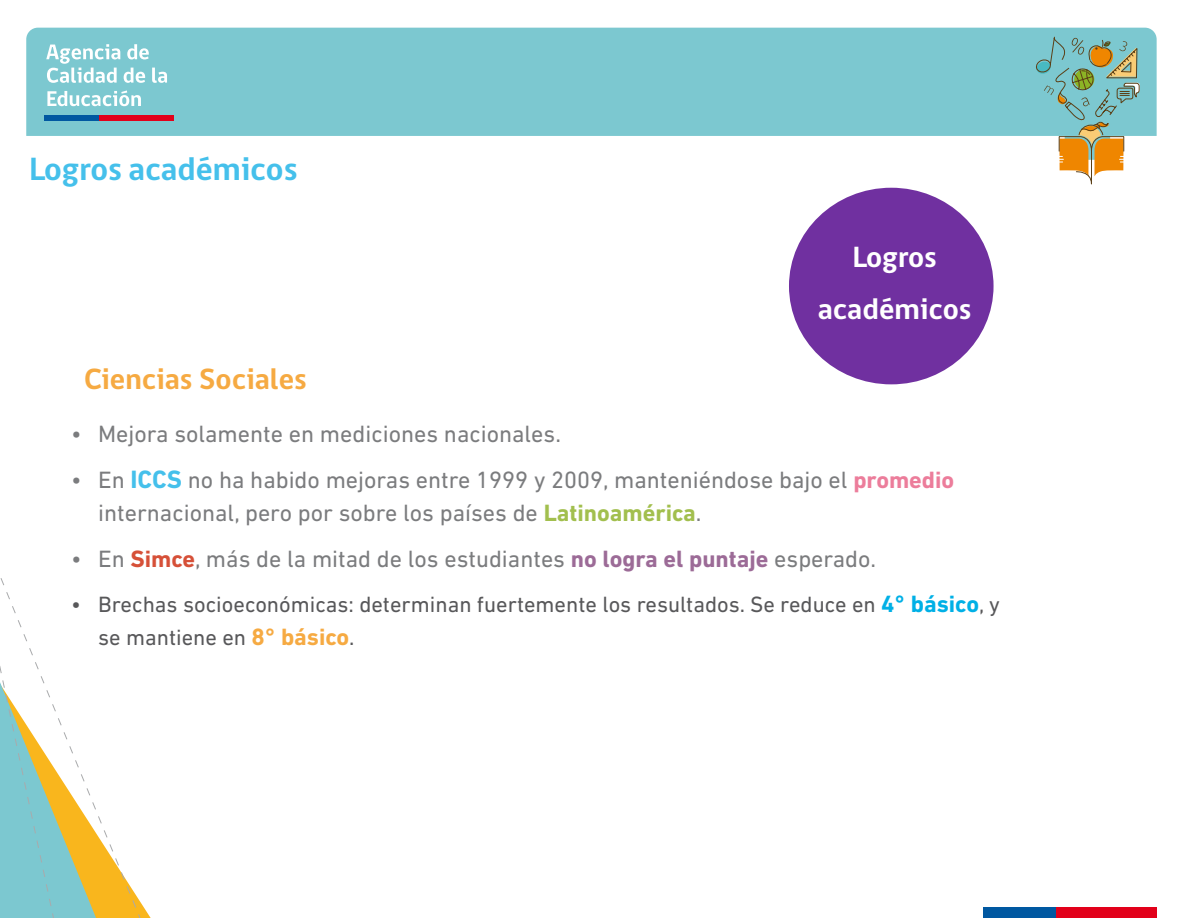
<style>
.page{position:relative;width:1188px;height:918px;background:#fff}
.page>*{position:absolute;margin:0;border:0;box-sizing:border-box;transform-origin:0 0}
.t1{font:700 33px "gob CL";color:#45c0eb}
.t2{font:700 30px "gob CL";color:#f6aa42}
.t3{font:700 30px/52.5px "gob CL";color:#fff;text-align:center}
.t4{font:24px/33px "DIN Next LT Pro";color:#7b7c7e}
.t5{font:22.5px/33px "DIN Next LT Pro";color:#58585a}
.s1{font-weight:700;font-size:25.5px;color:#45c0eb}
.s2{font-weight:700;color:#ec7d9b}
.s3{font-weight:700;color:#a2bf4e}
.s4{font-weight:700;color:#d65038}
.s5{font-weight:700;color:#9c6b97}
.s6{font-weight:700;font-size:24px;color:#00b0e6}
.s7{font-weight:700;font-size:24px;color:#f6aa42}
</style>
<div class="page">
<div style="left:26px;top:28px;width:1131px;height:108px;background:#7cc8d0"></div>
<div style="left:983px;top:908px;width:73px;height:10px;background:#0058a1"></div>
<div style="left:1056px;top:908px;width:101px;height:10px;background:#e2001a"></div>
<svg style="left:64px;top:732px;width:87px;height:186px"></svg>
<svg style="left:0;top:578px;width:64px;height:340px"></svg>
<svg style="left:46px;top:44px;width:121px;height:39px"></svg>
<svg style="left:47px;top:90px;width:94px;height:16px"></svg>
<div style="left:44px;top:116px;width:55px;height:5px;background:#0058a1"></div>
<div style="left:99px;top:116px;width:75px;height:5px;background:#e2001a"></div>
<svg style="left:1035px;top:36px;width:105px;height:149px"></svg>
<div style="left:789px;top:188px;width:205px;height:196px;background:#7030a0;border-radius:50%"></div>
<h1 class="t1" style="left:29px;top:146px;width:270px">Logros académicos</h1>
<p class="t2" style="left:84px;top:359px;width:224px">Ciencias Sociales</p>
<p class="t3" style="left:818px;top:231px;width:155px">Logros académicos</p>
<p class="t4" style="left:71px;top:417px;width:491px">• Mejora solamente en mediciones nacionales.</p>
<p class="t4" style="left:98px;top:463px;width:858px;text-indent:-27px">• En <span class="s1">ICCS</span> no ha habido mejoras entre 1999 y 2009, manteniéndose bajo el <span class="s2">promedio </span>internacional, pero por sobre los países de <span class="s3">Latinoamérica</span>.</p>
<p class="t4" style="left:71px;top:542px;width:807px">• En <span class="s4">Simce</span>, más de la mitad de los estudiantes <span class="s5">no logra el puntaje</span> esperado.</p>
<p class="t5" style="left:98px;top:588px;width:903px;text-indent:-27px">• Brechas socioeconómicas: determinan fuertemente los resultados. Se reduce en <span class="s6">4° básico</span>, y se mantiene en <span class="s7">8° básico</span>.</p>
</div>
